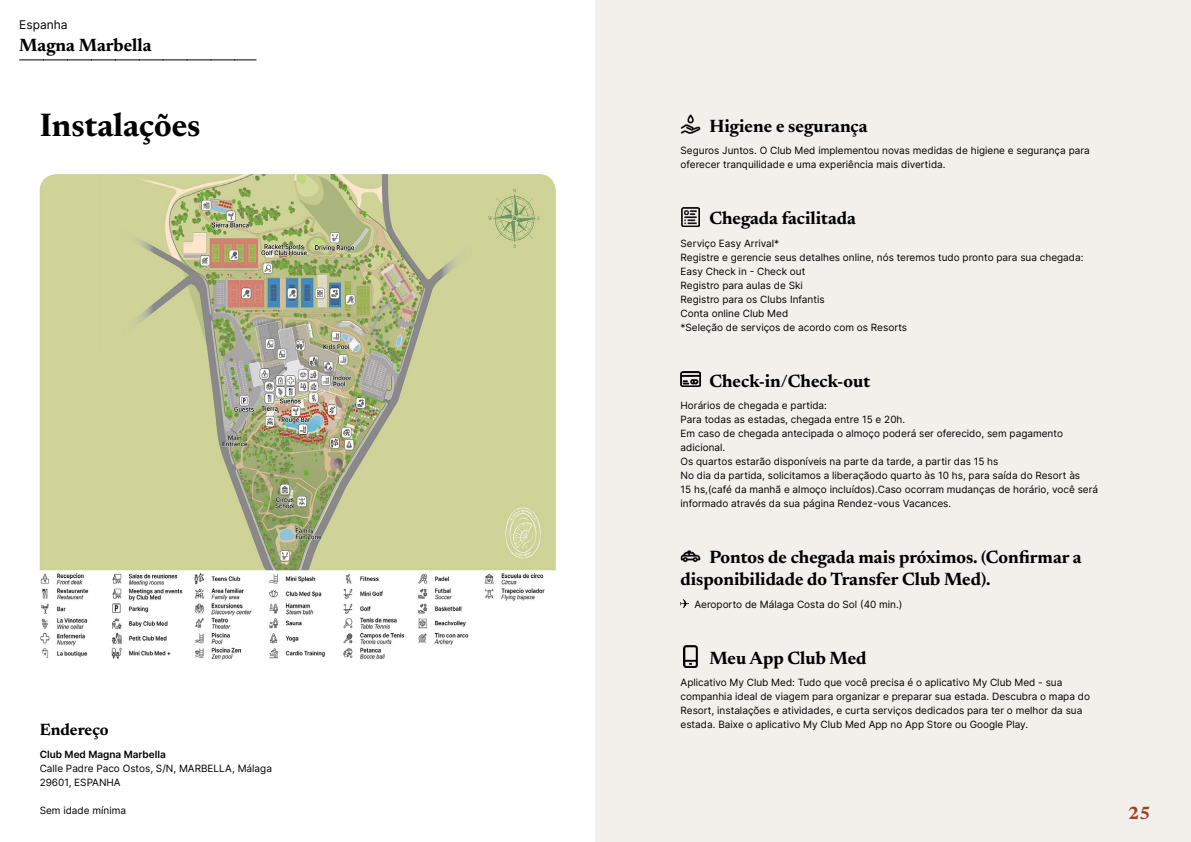
<style>
.page{position:relative;width:1191px;height:842px;background:#fff}
.page>*{position:absolute;margin:0;border:0;box-sizing:border-box;transform-origin:0 0}
.t1{font:700 33px "Newsreader 24 pt";color:#000}
.t2{font:700 18px/22px "Newsreader 24 pt";color:#000}
.t3{font:700 18px "Newsreader 24 pt";color:#9d432c}
.t4{font:700 16.5px "Newsreader 24 pt";color:#000}
.t5{font:12px "Inter";color:#000}
.t6{font:10px/14px "Inter";color:#000}
.t7{font:600 10px "Inter";color:#000}
</style>
<div class="page">
<div style="left:595px;top:0;width:596px;height:842px;background:#f3f0ec"></div>
<img style="left:40px;top:174px;width:516px;height:486px">
<svg style="left:20px;top:60px;width:236px;height:1px"></svg>
<img style="left:680px;top:114px;width:20px;height:20px">
<img style="left:681px;top:207px;width:18px;height:20px">
<img style="left:680px;top:372px;width:20px;height:15px">
<img style="left:680px;top:550px;width:20px;height:13px">
<svg style="left:680px;top:599px;width:9px;height:9px"></svg>
<img style="left:684px;top:646px;width:13px;height:21px">
<p class="t5" style="left:19px;top:15px;width:50px">Espanha</p>
<h2 class="t2" style="left:19px;top:33px;width:134px">Magna Marbella</h2>
<h1 class="t1" style="left:40px;top:101px;width:162px">Instalações</h1>
<h3 class="t4" style="left:40px;top:718px;width:71px">Endereço</h3>
<p class="t7" style="left:40px;top:747px;width:128px">Club Med Magna Marbella</p>
<p class="t6" style="left:40px;top:761px;width:234px">Calle Padre Paco Ostos, S/N, MARBELLA, Málaga<br>29601, ESPANHA</p>
<p class="t6" style="left:40px;top:803px;width:88px">Sem idade mínima</p>
<h2 class="t2" style="left:709px;top:113px;width:160px">Higiene e segurança</h2>
<p class="t6" style="left:680px;top:143px;width:411px">Seguros Juntos. O Club Med implementou novas medidas de higiene e segurança para oferecer tranquilidade e uma experiência mais divertida.</p>
<h2 class="t2" style="left:709px;top:206px;width:148px">Chegada facilitada</h2>
<p class="t6" style="left:680px;top:236px;width:404px">Serviço Easy Arrival*<br>Registre e gerencie seus detalhes online, nós teremos tudo pronto para sua chegada:<br>Easy Check in - Check out<br>Registro para aulas de Ski<br>Registro para os Clubs Infantis<br>Conta online Club Med<br>*Seleção de serviços de acordo com os Resorts</p>
<h2 class="t2" style="left:709px;top:369px;width:162px">Check-in/Check-out</h2>
<p class="t6" style="left:680px;top:398px;width:419px">Horários de chegada e partida:<br>Para todas as estadas, chegada entre 15 e 20h.<br>Em caso de chegada antecipada o almoço poderá ser oferecido, sem pagamento adicional.<br>Os quartos estarão disponíveis na parte da tarde, a partir das 15 hs<br>No dia da partida, solicitamos a liberaçãodo quarto às 10 hs, para saída do Resort às<br>15 hs,(café da manhã e almoço incluídos).Caso ocorram mudanças de horário, você será informado através da sua página Rendez-vous Vacances.</p>
<h2 class="t2" style="left:680px;top:545px;width:403px;text-indent:29px">Pontos de chegada mais próximos. (Confirmar a disponibilidade do Transfer Club Med).</h2>
<p class="t6" style="left:694px;top:597px;width:209px">Aeroporto de Málaga Costa do Sol (40 min.)</p>
<h2 class="t2" style="left:709px;top:646px;width:159px">Meu App Club Med</h2>
<p class="t6" style="left:680px;top:675px;width:411px">Aplicativo My Club Med: Tudo que você precisa é o aplicativo My Club Med - sua companhia ideal de viagem para organizar e preparar sua estada. Descubra o mapa do Resort, instalações e atividades, e curta serviços dedicados para ter o melhor da sua estada. Baixe o aplicativo My Club Med App no App Store ou Google Play.</p>
<h2 class="t3" style="left:1128px;top:800px;width:24px">25</h2>
</div>
